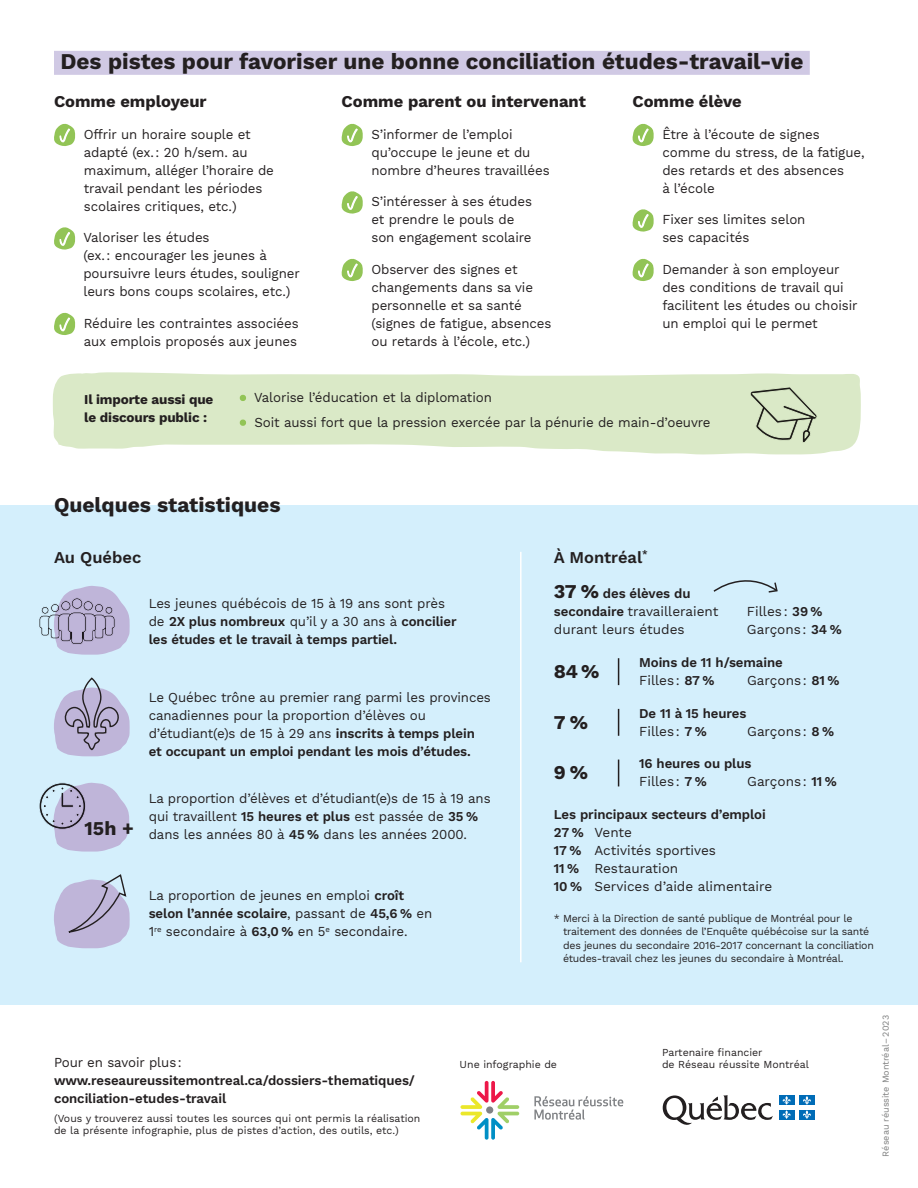
<style>
.page{position:relative;width:918px;height:1188px;background:#fff}
.page>*{position:absolute;margin:0;border:0;box-sizing:border-box;transform-origin:0 0}
.t1{font:700 22.5px "Work Sans";color:#231f20}
.t2{font:700 21px "Work Sans";color:#231f20}
.t3{font:700 19.5px "Work Sans";color:#231f20}
.t4{font:700 16.5px "Work Sans";color:#231f20}
.t5{font:600 16.5px "Work Sans";color:#231f20}
.t6{font:13.5px/18px "Work Sans";letter-spacing:-.005em;color:#231f20}
.t7{font:600 13.5px/18px "Work Sans";letter-spacing:-.005em;color:#231f20}
.t8{font:700 13.5px/18px "Work Sans";letter-spacing:-.01em;color:#231f20}
.t9{font:10.5px/13.5px "Work Sans";letter-spacing:-.02em;color:#231f20}
.t10{font:10.5px/12px "Work Sans";color:#231f20}
.t11{font:9px "Work Sans";color:#7d7e7e}
.s1{color:#92c456}
.s2{font-weight:400}
.s3{font-weight:700;font-size:19.5px}
.s4{font-weight:600}
</style>
<div class="page">
<svg style="left:53px;top:372px;width:808px;height:83px;background:#deebcd"></svg>
<div style="left:0;top:505px;width:918px;height:500px;background:#d4effc"></div>
<svg style="left:460px;top:1081px;width:59px;height:59px"></svg>
<svg style="left:534px;top:1096px;width:89px;height:24px"></svg>
<svg style="left:663px;top:1095px;width:110px;height:30px"></svg>
<div style="left:779px;top:1095px;width:15px;height:10px;background:#006cb7"></div>
<div style="left:799px;top:1095px;width:16px;height:10px;background:#006cb7"></div>
<div style="left:779px;top:1110px;width:15px;height:9px;background:#006cb7"></div>
<svg style="left:782px;top:1096px;width:9px;height:23px"></svg>
<div style="left:799px;top:1110px;width:16px;height:9px;background:#006cb7"></div>
<svg style="left:803px;top:1096px;width:8px;height:23px"></svg>
<div style="left:54px;top:51px;width:756px;height:24px;background:#d0c9e4"></div>
<svg style="left:54px;top:123px;width:21px;height:23px"></svg>
<svg style="left:54px;top:227px;width:21px;height:23px"></svg>
<svg style="left:54px;top:312px;width:21px;height:23px"></svg>
<svg style="left:341px;top:123px;width:22px;height:23px"></svg>
<svg style="left:341px;top:191px;width:22px;height:23px"></svg>
<svg style="left:341px;top:258px;width:22px;height:23px"></svg>
<svg style="left:632px;top:123px;width:22px;height:23px"></svg>
<svg style="left:632px;top:209px;width:22px;height:23px"></svg>
<svg style="left:632px;top:258px;width:22px;height:23px"></svg>
<svg style="left:749px;top:386px;width:69px;height:57px;background:#c2ceb0"></svg>
<svg style="left:39px;top:586px;width:91px;height:69px"></svg>
<svg style="left:39px;top:677px;width:91px;height:175px"></svg>
<svg style="left:54px;top:874px;width:76px;height:74px"></svg>
<hr style="left:520px;top:552px;width:2px;height:410px;background:#fff">
<svg style="left:618px;top:658px;width:1px;height:27px"></svg>
<svg style="left:618px;top:709px;width:1px;height:27px"></svg>
<svg style="left:618px;top:760px;width:1px;height:26px"></svg>
<svg style="left:713px;top:580px;width:65px;height:13px"></svg>
<h1 class="t1" style="left:60px;top:44px;width:744px">Des pistes pour favoriser une bonne conciliation études-travail-vie</h1>
<p class="t4" style="left:54px;top:89px;width:154px">Comme employeur</p>
<p class="t6" style="left:84px;top:126px;width:192px">Offrir un horaire souple et adapté (ex.: 20 h/sem. au maximum, alléger l’horaire de travail pendant les périodes scolaires critiques, etc.)</p>
<p class="t6" style="left:83px;top:229px;width:218px">Valoriser les études<br>(ex.: encourager les jeunes à poursuivre leurs études, souligner leurs bons coups scolaires, etc.)</p>
<p class="t6" style="left:84px;top:315px;width:216px">Réduire les contraintes associées aux emplois proposés aux jeunes</p>
<p class="t4" style="left:342px;top:89px;width:246px">Comme parent ou intervenant</p>
<p class="t6" style="left:371px;top:126px;width:180px">S’informer de l’emploi qu’occupe le jeune et du nombre d’heures travaillées</p>
<p class="t6" style="left:371px;top:193px;width:162px">S’intéresser à ses études et prendre le pouls de son engagement scolaire</p>
<p class="t6" style="left:371px;top:261px;width:182px">Observer des signes et changements dans sa vie personnelle et sa santé (signes de fatigue, absences ou retards à l’école, etc.)</p>
<p class="t4" style="left:633px;top:89px;width:111px">Comme élève</p>
<p class="t6" style="left:662px;top:126px;width:204px">Être à l’écoute de signes comme du stress, de la fatigue, des retards et des absences<br>à l’école</p>
<p class="t6" style="left:662px;top:211px;width:145px">Fixer ses limites selon ses capacités</p>
<p class="t6" style="left:662px;top:261px;width:197px">Demander à son employeur des conditions de travail qui facilitent les études ou choisir un emploi qui le permet</p>
<p class="t8" style="left:84px;top:390px;width:131px">Il importe aussi que le discours public :</p>
<p class="t6" style="left:240px;top:389px;width:253px"><span class="s1">•</span> Valorise l’éducation et la diplomation</p>
<p class="t6" style="left:240px;top:414px;width:472px"><span class="s1">•</span> Soit aussi fort que la pression exercée par la pénurie de main-d’oeuvre</p>
<h2 class="t2" style="left:54px;top:489px;width:228px">Quelques statistiques</h2>
<p class="t5" style="left:54px;top:545px;width:89px">Au Québec</p>
<p class="t5" style="left:554px;top:545px;width:95px">À Montréal<sup>*</sup></p>
<p class="t7" style="left:149px;top:594px;width:309px"><span class="s2">Les jeunes québécois de 15 à 19 ans sont près de</span> 2X plus nombreux <span class="s2">qu’il y a 30 ans à</span> concilier les études et le travail à temps partiel.</p>
<p class="t6" style="left:554px;top:585px;width:166px"><span class="s3">37 %</span> <span class="s4">des élèves du secondaire</span> travailleraient durant leurs études</p>
<p class="t6" style="left:747px;top:603px;width:96px">Filles: <span class="s4">39 %<br></span>Garçons: <span class="s4">34 %</span></p>
<h3 class="t3" style="left:85px;top:813px;width:51px">15h +</h3>
<p class="t6" style="left:149px;top:689px;width:344px">Le Québec trône au premier rang parmi les provinces canadiennes pour la proportion d’élèves ou d’étudiant(e)s de 15 à 29 ans <span class="s4">inscrits à temps plein et occupant un emploi pendant les mois d’études.</span></p>
<p class="t6" style="left:149px;top:790px;width:343px">La proportion d’élèves et d’étudiant(e)s de 15 à 19 ans qui travaillent <span class="s4">15 heures et plus</span> est passée de <span class="s4">35 % </span>dans les années 80 à <span class="s4">45 %</span> dans les années 2000.</p>
<p class="t6" style="left:149px;top:887px;width:285px">La proportion de jeunes en emploi <span class="s4">croît selon l’année scolaire</span>, passant de <span class="s4">45,6 %</span> en<br>1<sup>re</sup> secondaire à <span class="s4">63,0 %</span> en 5<sup>e</sup> secondaire.</p>
<h3 class="t3" style="left:554px;top:657px;width:47px">84 %</h3>
<p class="t7" style="left:639px;top:653px;width:145px">Moins de 11 h/semaine<br><span class="s2">Filles:</span> 87 %</p>
<p class="t6" style="left:747px;top:672px;width:94px">Garçons: <span class="s4">81 %</span></p>
<h3 class="t3" style="left:554px;top:707px;width:36px">7 %</h3>
<p class="t7" style="left:639px;top:704px;width:109px">De 11 à 15 heures<br><span class="s2">Filles:</span> 7 %</p>
<p class="t6" style="left:747px;top:723px;width:89px">Garçons: <span class="s4">8 %</span></p>
<h3 class="t3" style="left:554px;top:758px;width:36px">9 %</h3>
<p class="t7" style="left:639px;top:754px;width:114px">16 heures ou plus<br><span class="s2">Filles:</span> 7 %</p>
<p class="t6" style="left:747px;top:773px;width:91px">Garçons: <span class="s4">11 %</span></p>
<p class="t6" style="left:554px;top:806px;width:220px"><span class="s4">Les principaux secteurs d’emploi<br>27 %</span> Vente<br><span class="s4">17 %</span> Activités sportives<br><span class="s4">11 %</span> Restauration<br><span class="s4">10 %</span> Services d’aide alimentaire</p>
<p class="t9" style="left:563px;top:912px;width:312px;text-indent:-9px">* Merci à la Direction de santé publique de Montréal pour le traitement des données de l’Enquête québécoise sur la santé des jeunes du secondaire 2016-2017 concernant la conciliation études-travail chez les jeunes du secondaire à Montréal.</p>
<p class="t10" style="left:662px;top:1047px;width:102px">Partenaire financier</p>
<p class="t6" style="left:54px;top:1054px;width:129px">Pour en savoir plus:</p>
<p class="t10" style="left:662px;top:1059px;width:148px">de Réseau réussite Montréal</p>
<p class="t7" style="left:54px;top:1071px;width:362px">www.reseaureussitemontreal.ca/dossiers-thematiques/ conciliation-etudes-travail</p>
<p class="t10" style="left:54px;top:1113px;width:368px">(Vous y trouverez aussi toutes les sources qui ont permis la réalisation de la présente infographie, plus de pistes d’action, des outils, etc.)</p>
<p class="t10" style="left:460px;top:1059px;width:99px">Une infographie de</p>
<p class="t11" style="left:881px;top:1156px;width:143px;rotate:-90deg">Réseau réussite Montréal–2023</p>
</div>
